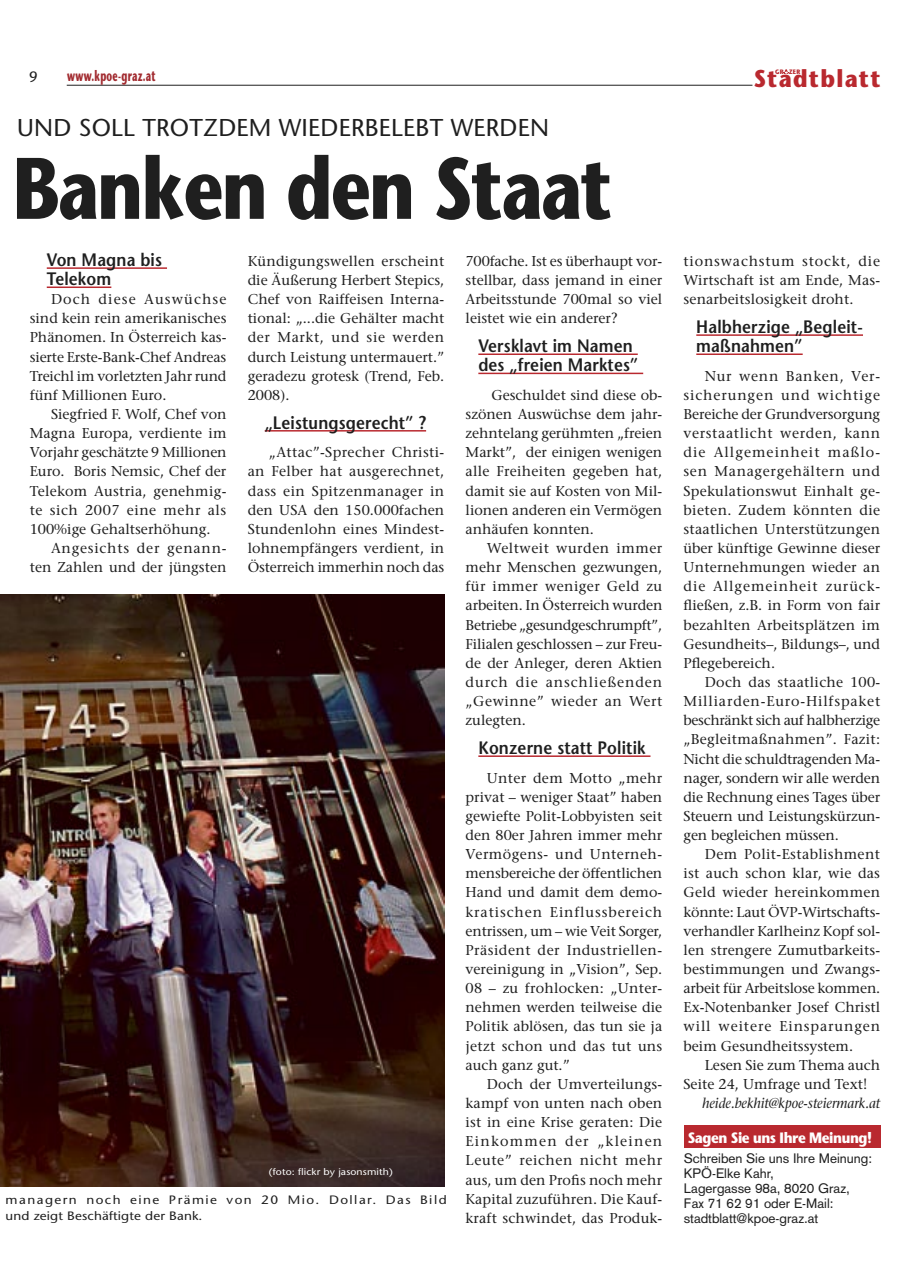
<style>
.page{position:relative;width:910px;height:1276px;background:#fff}
.page>*{position:absolute;margin:0;border:0;box-sizing:border-box;transform-origin:0 0}
.t1{font:700 87px "Stone Sans";letter-spacing:-.025em;color:#1f1f1f;scale:.8 1}
.t2{font:24.3px "Stone Sans";letter-spacing:.01em;color:#1f1f1f}
.t3{font:700 24.3px "Stone Sans";letter-spacing:.06em;color:#b9292f;scale:.9 1}
.t4{font:600 18px/19.2px "Stone Sans";letter-spacing:.01em;color:#1f1f1f;scale:.9 1}
.t5{font:700 15px "Stone Sans";letter-spacing:-.03em;color:#fff;scale:.9 1}
.t6{font:700 15px "Stone Sans";letter-spacing:.03em;color:#a22b30;scale:.6 1}
.t7{font:15px "Stone Sans";color:#1f1f1f}
.t8{font:14.25px/19.2px "Stone Serif";color:#1f1f1f;text-align:justify}
.t9{font:italic 14.25px "Stone Serif";color:#1f1f1f;scale:.9 1}
.t10{font:13.5px/15px "Akzidenz Grotesk";color:#1f1f1f}
.t11{font:12.15px/16.2px "Stone Sans";letter-spacing:.11em;color:#1f1f1f;scale:1.11 1}
.t12{font:9.45px "Stone Sans";letter-spacing:.01em;color:#fff;scale:1.11 1}
.t13{font:700 6.45px "Stone Sans";letter-spacing:.06em;color:#b9292f;scale:.9 1}
</style>
<div class="page">
<hr style="left:67px;top:85px;width:685px;height:1px;background:#1f1f1f">
<svg style="left:783px;top:69px;width:6px;height:5px"></svg>
<img style="left:0;top:594px;width:444px;height:593px">
<hr style="left:47px;top:267px;width:120px;height:2px;background:#b9292f">
<hr style="left:47px;top:286px;width:64px;height:2px;background:#b9292f">
<hr style="left:265px;top:430px;width:161px;height:1px;background:#b9292f">
<hr style="left:478px;top:353px;width:160px;height:2px;background:#b9292f">
<hr style="left:478px;top:373px;width:165px;height:1px;background:#b9292f">
<hr style="left:478px;top:755px;width:172px;height:2px;background:#b9292f">
<hr style="left:696px;top:334px;width:167px;height:2px;background:#b9292f">
<hr style="left:696px;top:353px;width:107px;height:2px;background:#b9292f">
<div style="left:684px;top:1125px;width:196px;height:22px;background:#b9292f"></div>
<p class="t13" style="left:775px;top:67px;width:29px">GRAZER</p>
<p class="t7" style="left:29px;top:67px;width:10px">9</p>
<p class="t6" style="left:67px;top:66px;width:149px">www.kpoe-graz.at</p>
<h2 class="t3" style="left:754px;top:64px;width:142px">Stadtblatt</h2>
<h2 class="t2" style="left:17px;top:113px;width:533px">UND SOLL TROTZDEM WIEDERBELEBT WERDEN</h2>
<h1 class="t1" style="left:13px;top:133px;width:751px">Banken den Staat</h1>
<p class="t4" style="left:47px;top:250px;width:130px">Von Magna bis<br>Telekom</p>
<p class="t8" style="left:30px;top:289px;width:198px;text-indent:21px">Doch diese Auswüchse sind kein rein amerikanisches Phänomen. In Österreich kas&shy;sierte Erste-Bank-Chef Andreas Treichl im vorletzten Jahr rund fünf Millionen Euro.</p>
<p class="t8" style="left:30px;top:404px;width:198px;text-indent:21px">Siegfried F. Wolf, Chef von Magna Europa, verdiente im Vorjahr geschätzte 9 Millionen Euro. Boris Nemsic, Chef der Telekom Austria, genehmig&shy;te sich 2007 eine mehr als 100%ige Gehaltserhöhung.</p>
<p class="t8" style="left:30px;top:538px;width:198px;text-align:right">Angesichts der genann&shy;ten Zahlen und der jüngsten</p>
<p class="t8" style="left:466px;top:251px;width:198px">700fache. Ist es überhaupt vor&shy;stellbar, dass jemand in einer Arbeitsstunde 700mal so viel leistet wie ein anderer?</p>
<p class="t4" style="left:478px;top:336px;width:179px">Versklavt im Namen des „freien Marktes”</p>
<p class="t8" style="left:466px;top:385px;width:198px;text-indent:26px">Geschuldet sind diese ob&shy;szönen Auswüchse dem jahr&shy;zehntelang gerühmten „freien Markt”, der einigen wenigen alle Freiheiten gegeben hat, damit sie auf Kosten von Mil&shy;lionen anderen ein Vermögen anhäufen konnten.</p>
<p class="t8" style="left:466px;top:538px;width:198px;text-indent:21px">Weltweit wurden immer mehr Menschen gezwungen, für immer weniger Geld zu arbeiten. In Österreich wurden Betriebe „gesundgeschrumpft”, Filialen geschlossen – zur Freu&shy;de der Anleger, deren Aktien durch die anschließenden „Gewinne” wieder an Wert zulegten.</p>
<p class="t4" style="left:478px;top:738px;width:187px">Konzerne statt Politik</p>
<p class="t8" style="left:466px;top:768px;width:198px;text-indent:21px">Unter dem Motto „mehr privat – weniger Staat” haben gewiefte Polit-Lobbyisten seit den 80er Jahren immer mehr Vermögens- und Unterneh&shy;mensbereiche der öffentlichen Hand und damit dem demo&shy;kratischen Einflussbereich entrissen, um – wie Veit Sorger, Präsident der Industriellen&shy;vereinigung in „Vision”, Sep.<br>08 – zu frohlocken: „Unter&shy;nehmen werden teilweise die Politik ablösen, das tun sie ja jetzt schon und das tut uns auch ganz gut.”</p>
<p class="t8" style="left:466px;top:1074px;width:198px;text-indent:21px">Doch der Umverteilungs&shy;kampf von unten nach oben ist in eine Krise geraten: Die Einkommen der „kleinen Leute” reichen nicht mehr aus, um den Profis noch mehr Kapital zuzuführen. Die Kauf&shy;kraft schwindet, das Produk-</p>
<p class="t8" style="left:248px;top:251px;width:198px">Kündigungswellen erscheint die Äußerung Herbert Stepics, Chef von Raiffeisen Interna&shy;tional: „...die Gehälter macht der Markt, und sie werden durch Leistung untermauert.” geradezu grotesk (Trend, Feb.<br>2008).</p>
<p class="t4" style="left:265px;top:412px;width:181px">„Leistungsgerecht” ?</p>
<p class="t8" style="left:248px;top:442px;width:198px;text-indent:21px">„Attac”-Sprecher Christi&shy;an Felber hat ausgerechnet, dass ein Spitzenmanager in den USA den 150.000fachen Stundenlohn eines Mindest&shy;lohnempfängers verdient, in Österreich immerhin noch das</p>
<p class="t12" style="left:269px;top:1166px;width:113px">(foto: flickr by jasonsmith)</p>
<p class="t11" style="left:6px;top:1191px;width:399px">managern noch eine Prämie von 20 Mio. Dollar. Das Bild und zeigt Beschäftigte der Bank.</p>
<p class="t8" style="left:683px;top:251px;width:198px">tionswachstum stockt, die Wirtschaft ist am Ende, Mas&shy;senarbeitslosigkeit droht.</p>
<p class="t4" style="left:696px;top:317px;width:187px">Halbherzige „Begleit&shy;maßnahmen”</p>
<p class="t8" style="left:683px;top:366px;width:198px;text-indent:21px">Nur wenn Banken, Ver&shy;sicherungen und wichtige Bereiche der Grundversorgung verstaatlicht werden, kann die Allgemeinheit maßlo&shy;sen Managergehältern und Spekulationswut Einhalt ge&shy;bieten. Zudem könnten die staatlichen Unterstützungen über künftige Gewinne dieser Unternehmungen wieder an die Allgemeinheit zurück&shy;fließen, z.B. in Form von fair bezahlten Arbeitsplätzen im Gesundheits–, Bildungs–, und Pflegebereich.</p>
<p class="t8" style="left:683px;top:672px;width:198px;text-indent:21px">Doch das staatliche 100- Milliarden-Euro-Hilfspaket beschränkt sich auf halbherzige „Begleitmaßnahmen”. Fazit:<br>Nicht die schuldtragenden Ma&shy;nager, sondern wir alle werden die Rechnung eines Tages über Steuern und Leistungskürzun&shy;gen begleichen müssen.</p>
<p class="t8" style="left:683px;top:844px;width:198px;text-indent:21px">Dem Polit-Establishment ist auch schon klar, wie das Geld wieder hereinkommen könnte: Laut ÖVP-Wirtschafts&shy;verhandler Karlheinz Kopf sol&shy;len strengere Zumutbarkeits&shy;bestimmungen und Zwangs&shy;arbeit für Arbeitslose kommen.<br>Ex-Notenbanker Josef Christl will weitere Einsparungen beim Gesundheitssystem.</p>
<p class="t8" style="left:683px;top:1055px;width:198px;text-indent:21px">Lesen Sie zum Thema auch<br>Seite 24, Umfrage und Text!</p>
<p class="t9" style="left:702px;top:1094px;width:199px">heide.bekhit@kpoe-steiermark.at</p>
<p class="t5" style="left:688px;top:1127px;width:206px">Sagen Sie uns Ihre Meinung!</p>
<p class="t10" style="left:684px;top:1150px;width:190px">Schreiben Sie uns Ihre Meinung:<br>KPÖ-Elke Kahr,<br>Lagergasse 98a, 8020 Graz,<br>Fax 71 62 91 oder E-Mail: stadtblatt@kpoe-graz.at</p>
</div>
